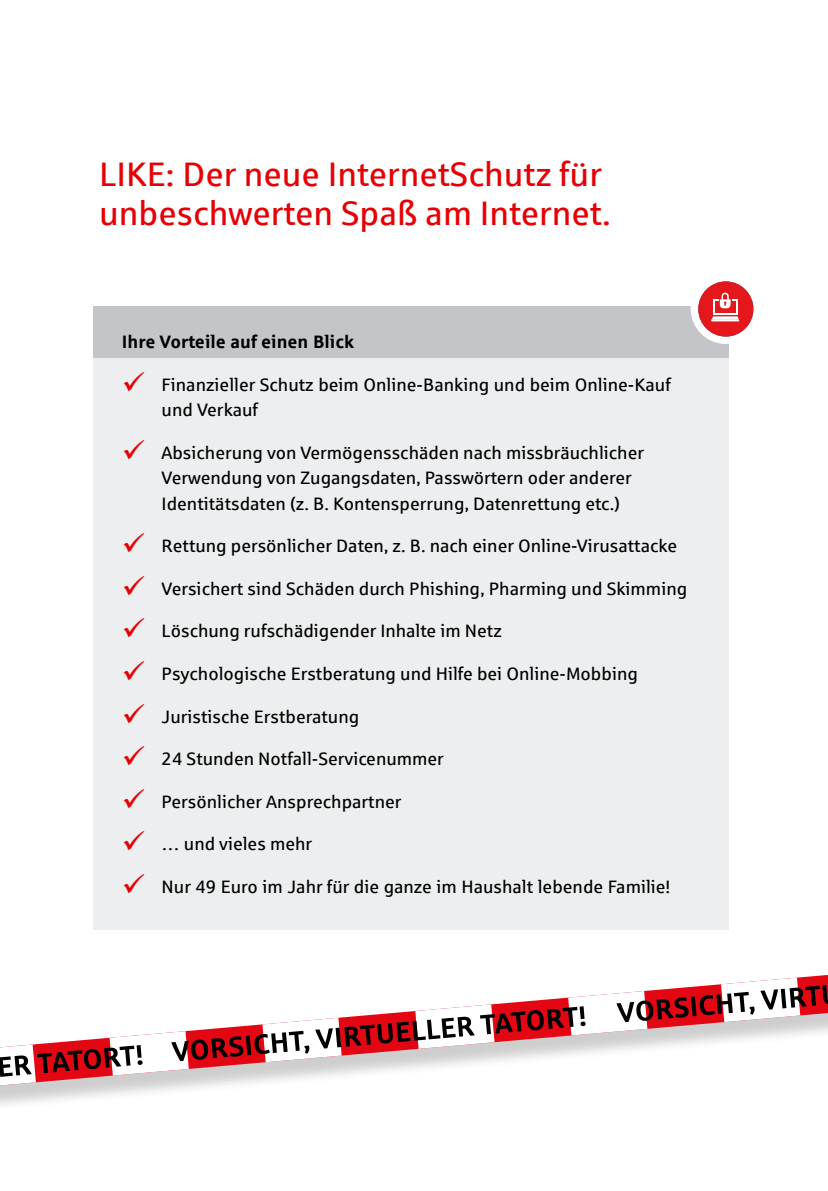
<style>
.page{position:relative;width:828px;height:1191px;background:#fff}
.page>*{position:absolute;margin:0;border:0;box-sizing:border-box;transform-origin:0 0}
.t1{font:34px/39.6px "Sparkasse Rg";color:#e60005}
.t2{font:18px/25.6px "Sparkasse Rg";color:#000}
.t3{font:700 18px "Sparkasse Rg";color:#000}
.s1{color:#e60005}
</style>
<div class="page">
<div style="left:0;top:978px;width:828px;height:137px;background:#000;opacity:.2"></div>
<svg style="left:0;top:975px;width:828px;height:110px"></svg>
<div style="left:94px;top:307px;width:635px;height:623px;background:#edeeef"></div>
<div style="left:94px;top:307px;width:635px;height:51px;background:#c3c5c8"></div>
<svg style="left:691px;top:281px;width:63px;height:63px"></svg>
<h1 class="t1" style="left:99px;top:153px;width:513px">LIKE: Der neue InternetSchutz für unbeschwerten Spaß am Internet.</h1>
<p class="t3" style="left:122px;top:330px;width:234px">Ihre Vorteile auf einen Blick</p>
<p class="t2" style="left:162px;top:371px;width:511px;text-indent:-40px"><span class="s1">✓</span> Finanzieller Schutz beim Online-Banking und beim Online-Kauf und Verkauf</p>
<p class="t2" style="left:162px;top:439px;width:484px;text-indent:-40px"><span class="s1">✓</span> Absicherung von Vermögensschäden nach missbräuchlicher<br>Verwendung von Zugangsdaten, Passwörtern oder anderer<br>Identitätsdaten (z. B. Kontensperrung, Datenrettung etc.)</p>
<p class="t2" style="left:122px;top:533px;width:557px"><span class="s1">✓</span> Rettung persönlicher Daten, z. B. nach einer Online-Virusattacke</p>
<p class="t2" style="left:122px;top:575px;width:567px"><span class="s1">✓</span> Versichert sind Schäden durch Phishing, Pharming und Skimming</p>
<p class="t2" style="left:122px;top:618px;width:381px"><span class="s1">✓</span> Löschung rufschädigender Inhalte im Netz</p>
<p class="t2" style="left:122px;top:660px;width:517px"><span class="s1">✓</span> Psychologische Erstberatung und Hilfe bei Online-Mobbing</p>
<p class="t2" style="left:122px;top:703px;width:239px"><span class="s1">✓</span> Juristische Erstberatung</p>
<p class="t2" style="left:122px;top:745px;width:323px"><span class="s1">✓</span> 24 Stunden Notfall-Servicenummer</p>
<p class="t2" style="left:122px;top:788px;width:281px"><span class="s1">✓</span> Persönlicher Ansprechpartner</p>
<p class="t2" style="left:122px;top:830px;width:192px"><span class="s1">✓</span> … und vieles mehr</p>
<p class="t2" style="left:122px;top:873px;width:550px"><span class="s1">✓</span> Nur 49 Euro im Jahr für die ganze im Haushalt lebende Familie!</p>
</div>
